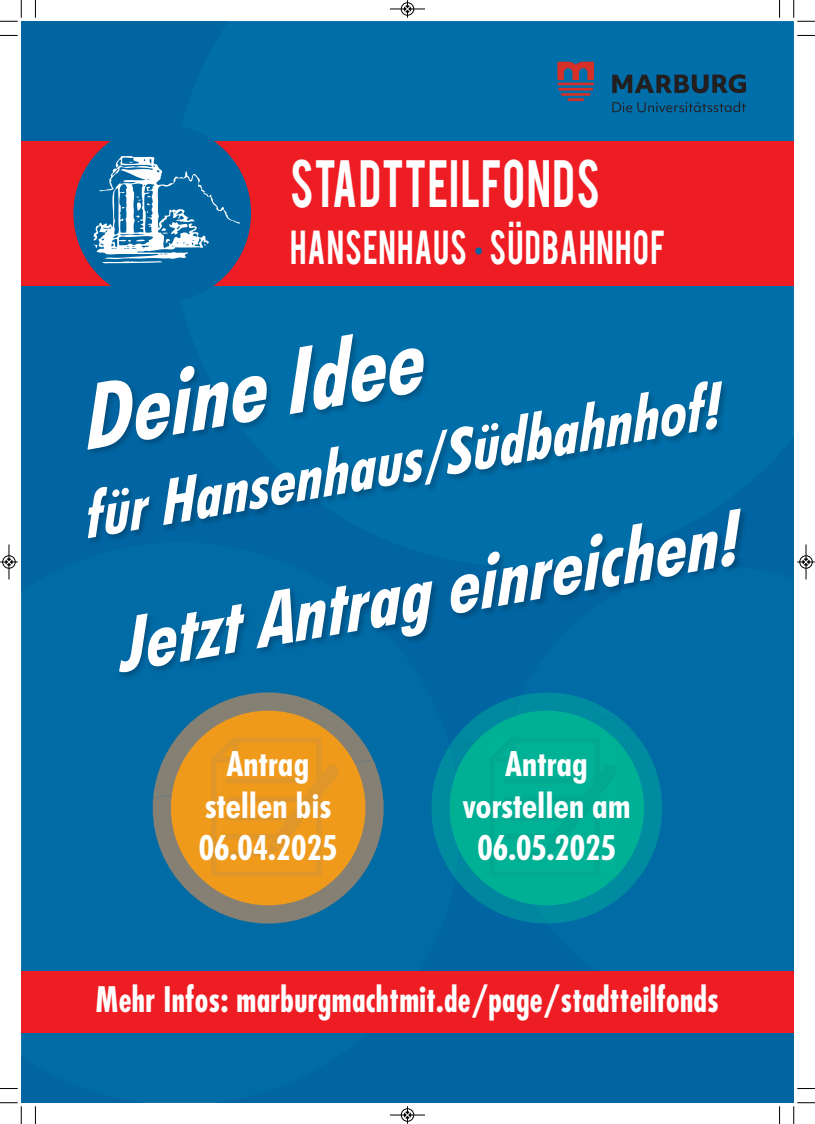
<style>
.page{position:relative;width:815px;height:1124px;background:#fff}
.page>*{position:absolute;margin:0;border:0;box-sizing:border-box;transform-origin:0 0}
.t1{font:italic 700 condensed 90px "Futura BT";color:#fff}
.t2{font:italic 700 condensed 75px "Futura BT";color:#fff}
.t3{font:italic 700 condensed 62.5px "Futura BT";color:#fff}
.t4{font:52.5px "Bebas";letter-spacing:.01em;color:#fff;scale:.83 1}
.t5{font:37.5px "Bebas";letter-spacing:.035em;color:#fff;scale:.83 1}
.t6{font:700 condensed 35px "Futura BT";color:#fff}
.t7{font:700 condensed 34.25px "Futura";letter-spacing:.01em;color:#fff;scale:.91 1}
</style>
<div class="page">
<div style="left:21px;top:21px;width:773px;height:1081px;background:#0065a1"></div>
<img style="left:21px;top:285px;width:773px;height:460px">
<img style="left:521px;top:566px;width:273px;height:150px">
<img style="left:53px;top:542px;width:397px;height:266px">
<img style="left:172px;top:285px;width:619px;height:281px">
<div style="left:21px;top:970px;width:773px;height:62px;background:#ee1d23"></div>
<div style="left:21px;top:141px;width:773px;height:144px;background:#ee1d23"></div>
<div style="left:73px;top:124px;width:178px;height:178px;background:#0065a1;border-radius:50%"></div>
<svg style="left:94px;top:156px;width:146px;height:108px"></svg>
<svg style="left:153px;top:759px;width:231px;height:164px;fill:#858073"></svg>
<img style="left:153px;top:692px;width:220px;height:106px">
<div style="left:171px;top:710px;width:194px;height:195px;background:#ef9a1a;border-radius:50%"></div>
<img style="left:211px;top:737px;width:127px;height:139px">
<img style="left:450px;top:695px;width:57px;height:21px">
<img style="left:507px;top:692px;width:111px;height:24px">
<svg style="left:431px;top:716px;width:231px;height:207px"></svg>
<div style="left:450px;top:710px;width:194px;height:195px;background:#00b094;border-radius:50%"></div>
<svg style="left:612px;top:101px;width:134px;height:11px"></svg>
<svg style="left:612px;top:74px;width:134px;height:19px"></svg>
<hr style="left:557px;top:83px;width:37px;height:2px;background:#d53027">
<hr style="left:558px;top:88px;width:35px;height:2px;background:#d53027">
<hr style="left:561px;top:93px;width:30px;height:3px;background:#d53027">
<hr style="left:567px;top:98px;width:17px;height:3px;background:#d53027">
<svg style="left:557px;top:62px;width:37px;height:18px"></svg>
<svg style="left:35px;top:0;width:1px;height:18px"></svg>
<svg style="left:0;top:35px;width:18px;height:1px"></svg>
<svg style="left:779px;top:0;width:1px;height:18px"></svg>
<svg style="left:797px;top:35px;width:18px;height:1px"></svg>
<svg style="left:35px;top:1106px;width:1px;height:17px"></svg>
<svg style="left:0;top:1088px;width:18px;height:1px"></svg>
<svg style="left:779px;top:1106px;width:1px;height:17px"></svg>
<svg style="left:797px;top:1088px;width:18px;height:1px"></svg>
<svg style="left:0;top:0;width:22px;height:22px"></svg>
<svg style="left:793px;top:0;width:22px;height:22px"></svg>
<svg style="left:0;top:1102px;width:22px;height:21px"></svg>
<svg style="left:793px;top:1102px;width:22px;height:21px"></svg>
<div style="left:401px;top:2px;width:13px;height:14px;border:1px solid #fff;border-radius:50%"></div>
<hr style="left:390px;top:9px;width:35px;height:1px;background:#000">
<div style="left:401px;top:3px;width:13px;height:12px;border:1px solid #000;border-radius:50%"></div>
<svg style="left:404px;top:0;width:7px;height:18px"></svg>
<hr style="left:390px;top:1114px;width:35px;height:1px;background:#000">
<div style="left:401px;top:1108px;width:13px;height:13px;border:1px solid #000;border-radius:50%"></div>
<svg style="left:404px;top:1106px;width:7px;height:17px"></svg>
<div style="left:2px;top:555px;width:14px;height:13px;border:1px solid #fff;border-radius:50%"></div>
<hr style="left:9px;top:544px;width:1px;height:35px;background:#000">
<div style="left:3px;top:555px;width:12px;height:13px;border:1px solid #000;border-radius:50%"></div>
<svg style="left:0;top:558px;width:18px;height:7px"></svg>
<div style="left:799px;top:555px;width:14px;height:13px;border:1px solid #fff;border-radius:50%"></div>
<hr style="left:806px;top:544px;width:1px;height:35px;background:#000">
<div style="left:800px;top:555px;width:12px;height:13px;border:1px solid #000;border-radius:50%"></div>
<svg style="left:797px;top:558px;width:18px;height:7px"></svg>
<p class="t4" style="left:290px;top:158px;width:375px">STADTTEILFONDS</p>
<p class="t5" style="left:290px;top:229px;width:453px">HANSENHAUS <sup>•</sup> SUDBAHNHOF</p>
<p class="t5" style="left:508px;top:192px;width:19px">..</p>
<p class="t1" style="left:75px;top:381px;width:346px;rotate:-10deg">Deine Idee</p>
<p class="t3" style="left:79px;top:490px;width:646px;rotate:-10deg">für Hansenhaus/Südbahnhof!</p>
<p class="t2" style="left:112px;top:614px;width:630px;rotate:-10deg">Jetzt Antrag einreichen!</p>
<p class="t6" style="left:227px;top:748px;width:84px">Antrag</p>
<p class="t6" style="left:205px;top:790px;width:128px">stellen bis</p>
<p class="t6" style="left:199px;top:832px;width:140px">06.04.2025</p>
<p class="t6" style="left:505px;top:748px;width:84px">Antrag</p>
<p class="t6" style="left:463px;top:790px;width:170px">vorstellen am</p>
<p class="t6" style="left:478px;top:832px;width:140px">06.05.2025</p>
<p class="t7" style="left:96px;top:983px;width:686px">Mehr Infos: marburgmachtmit.de/page/stadtteilfonds</p>
</div>
